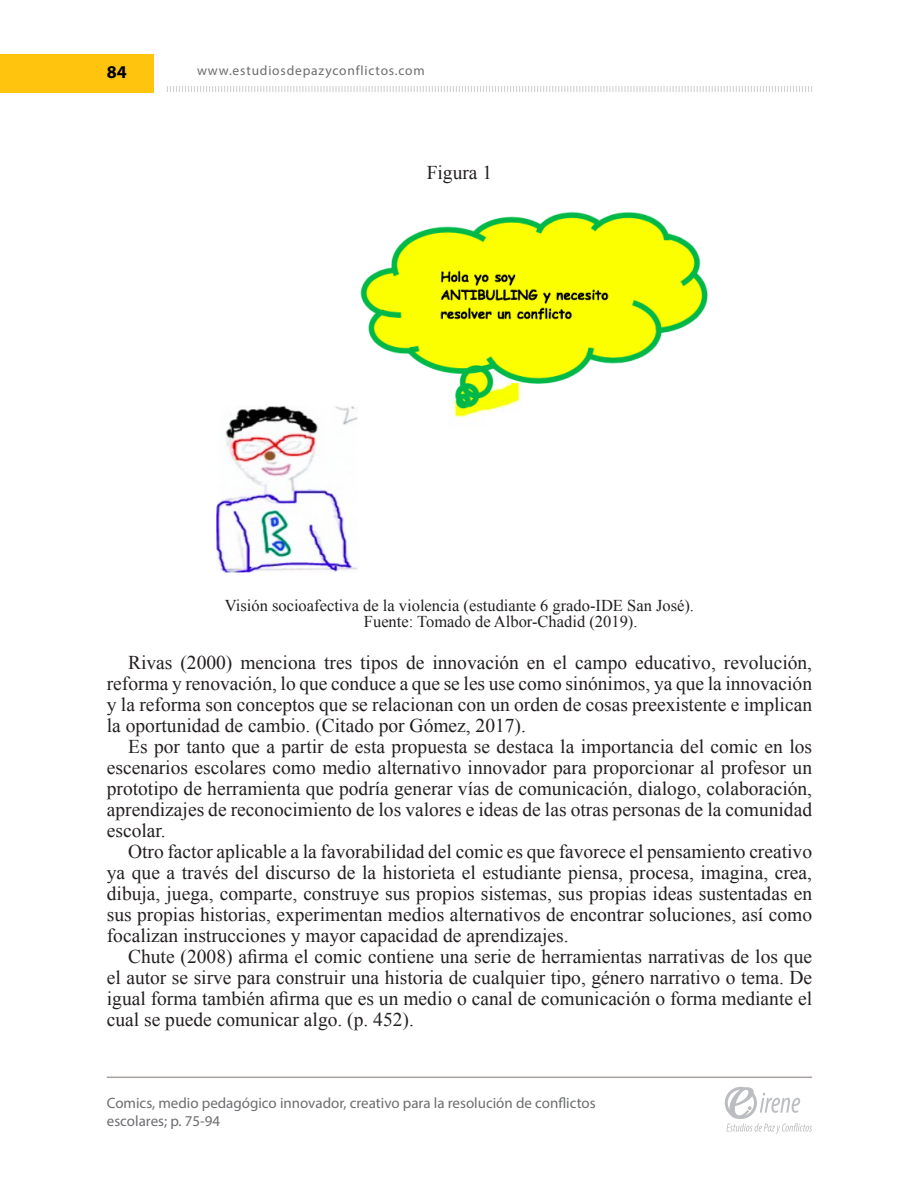
<style>
.page{position:relative;width:918px;height:1188px;background:#fff}
.page>*{position:absolute;margin:0;border:0;box-sizing:border-box;transform-origin:0 0}
.Texto{font:19.5px/21px "Times New Roman";color:#231f20;text-align:justify}
.Títulos_Tablas{font:19.5px "Times New Roman";color:#231f20}
.t1{font:700 18px "Myriad Pro";color:#000}
.Texto_Tablas{font:16.5px "Times New Roman";color:#231f20}
.Marcador_Título_Artí{font:15px/18px "Myriad Pro";color:#6c6d70}
.t2{font:13.5px "Myriad Pro";letter-spacing:.06em;color:#6c6d70}
</style>
<div class="page">
<div style="left:0;top:54px;width:154px;height:38px;background:#fec40e"></div>
<hr style="left:107px;top:1077px;width:705px;height:1px;background:#a7a2a0">
<svg style="left:725px;top:1087px;width:87px;height:47px"></svg>
<svg style="left:167px;top:86px;width:645px;height:6px"></svg>
<img style="left:216px;top:211px;width:492px;height:362px">
<p class="t1" style="left:107px;top:61px;width:21px">84</p>
<p class="t2" style="left:197px;top:62px;width:229px">www.estudiosdepazyconflictos.com</p>
<p class="Títulos_Tablas" style="left:427px;top:159px;width:67px">Figura 1</p>
<p class="Texto_Tablas" style="left:225px;top:594px;width:471px">Visión socioafectiva de la violencia (estudiante 6 grado-IDE San José).</p>
<p class="Texto_Tablas" style="left:364px;top:611px;width:275px">Fuente: Tomado de Albor-Chadid (2019).</p>
<p class="Texto" style="left:107px;top:652px;width:707px;text-indent:21px">Rivas (2000) menciona tres tipos de innovación en el campo educativo, revolución, reforma y renovación, lo que conduce a que se les use como sinónimos, ya que la innovación y la reforma son conceptos que se relacionan con un orden de cosas preexistente e implican la oportunidad de cambio. (Citado por Gómez, 2017).</p>
<p class="Texto" style="left:107px;top:736px;width:707px;text-indent:21px">Es por tanto que a partir de esta propuesta se destaca la importancia del comic en los escenarios escolares como medio alternativo innovador para proporcionar al profesor un prototipo de herramienta que podría generar vías de comunicación, dialogo, colaboración, aprendizajes de reconocimiento de los valores e ideas de las otras personas de la comunidad escolar.</p>
<p class="Texto" style="left:107px;top:841px;width:707px;text-indent:21px">Otro factor aplicable a la favorabilidad del comic es que favorece el pensamiento creativo ya que a través del discurso de la historieta el estudiante piensa, procesa, imagina, crea, dibuja, juega, comparte, construye sus propios sistemas, sus propias ideas sustentadas en sus propias historias, experimentan medios alternativos de encontrar soluciones, así como focalizan instrucciones y mayor capacidad de aprendizajes.</p>
<p class="Texto" style="left:107px;top:946px;width:707px;text-indent:21px">Chute (2008) afirma el comic contiene una serie de herramientas narrativas de los que el autor se sirve para construir una historia de cualquier tipo, género narrativo o tema. De igual forma también afirma que es un medio o canal de comunicación o forma mediante el cual se puede comunicar algo. (p. 452).</p>
<p class="Marcador_Título_Artí" style="left:107px;top:1094px;width:490px">Comics, medio pedagógico innovador, creativo para la resolución de conflictos escolares; p. 75-94</p>
</div>
